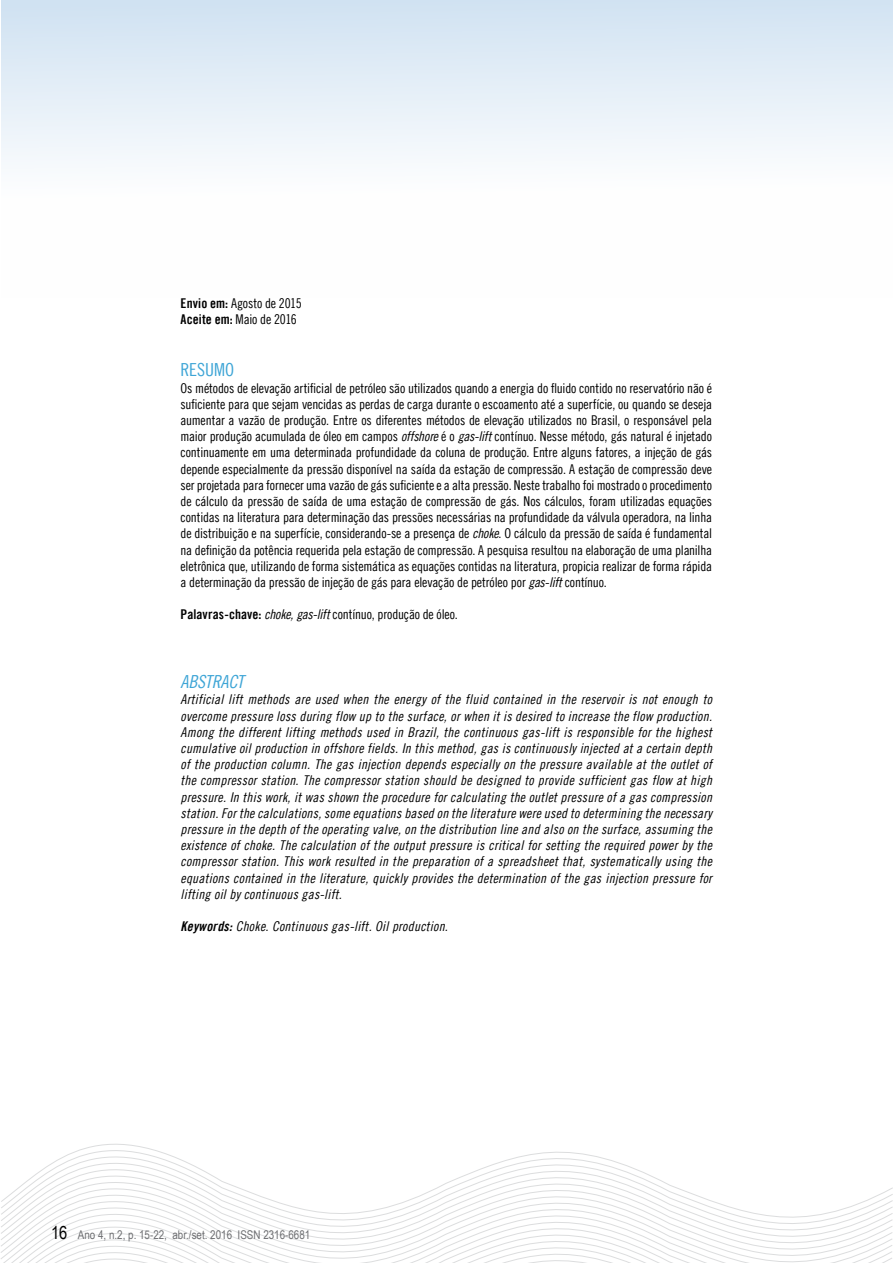
<style>
.page{position:relative;width:893px;height:1263px;background:#fff}
.page>*{position:absolute;margin:0;border:0;box-sizing:border-box;transform-origin:0 0}
.t1{font:18px "Trade Gothic LT Cond Eighteen Obl";letter-spacing:-.01em;color:#3ea5d6}
.t2{font:18px "Trade Gothic LT Cond Eighteen";color:#3ea5d6}
.t3{font:13.5px/16.2px "Trade Gothic LT Cond Eighteen";letter-spacing:-.01em;color:#000}
.t4{font:13.5px/16.2px "Trade Gothic LT Cond Eighteen Obl";letter-spacing:.02em;color:#000;text-align:justify}
.t5{font:12px "Arial Narrow";color:#6d6e71}
.s1{font-family:"Trade Gothic LT Bold Cond Twenty"}
.s2{font-family:"Trade Gothic LT Cond Eighteen Obl"}
.s3{font-family:"Trade Gothic LT Bold Cond Twenty Obl"}
.s4{font-size:18px;color:#000}
</style>
<div class="page">
<svg style="left:40px;top:1164px;width:601px;height:7px"></svg>
<svg style="left:32px;top:1171px;width:622px;height:6px"></svg>
<svg style="left:23px;top:1177px;width:645px;height:7px"></svg>
<svg style="left:15px;top:1184px;width:878px;height:6px"></svg>
<svg style="left:8px;top:1190px;width:885px;height:6px"></svg>
<svg style="left:1px;top:1196px;width:892px;height:37px"></svg>
<svg style="left:1px;top:1203px;width:891px;height:6px"></svg>
<svg style="left:1px;top:1209px;width:891px;height:6px"></svg>
<svg style="left:1px;top:1215px;width:891px;height:48px"></svg>
<div style="left:1px;top:0;width:891px;height:298px;background:linear-gradient(to bottom,#d6e5f3,#fff)"></div>
<p class="t3" style="left:181px;top:295px;width:123px"><span class="s1">Envio em:</span> Agosto de 2015<br><span class="s1">Aceite em:</span> Maio de 2016</p>
<h1 class="t2" style="left:181px;top:359px;width:55px">Resumo</h1>
<p class="t3" style="left:181px;top:380px;width:533px;text-align:justify">Os métodos de elevação artificial de petróleo são utilizados quando a energia do fluido contido no reservatório não é suficiente para que sejam vencidas as perdas de carga durante o escoamento até a superfície, ou quando se deseja aumentar a vazão de produção. Entre os diferentes métodos de elevação utilizados no Brasil, o responsável pela maior produção acumulada de óleo em campos <span class="s2">offshore</span> é o <span class="s2">gas-lift</span> contínuo. Nesse método, gás natural é injetado continuamente em uma determinada profundidade da coluna de produção. Entre alguns fatores, a injeção de gás depende especialmente da pressão disponível na saída da estação de compressão. A estação de compressão deve ser projetada para fornecer uma vazão de gás suficiente e a alta pressão. Neste trabalho foi mostrado o procedimento de cálculo da pressão de saída de uma estação de compressão de gás. Nos cálculos, foram utilizadas equações contidas na literatura para determinação das pressões necessárias na profundidade da válvula operadora, na linha de distribuição e na superfície, considerando-se a presença de <span class="s2">choke</span>. O cálculo da pressão de saída é fundamental na definição da potência requerida pela estação de compressão. A pesquisa resultou na elaboração de uma planilha eletrônica que, utilizando de forma sistemática as equações contidas na literatura, propicia realizar de forma rápida a determinação da pressão de injeção de gás para elevação de petróleo por <span class="s2">gas-lift</span> contínuo.</p>
<p class="t3" style="left:181px;top:606px;width:279px"><span class="s1">Palavras-chave:</span> <span class="s2">choke, gas-lift</span> contínuo, produção de óleo.</p>
<h1 class="t1" style="left:181px;top:671px;width:65px">Abstract</h1>
<p class="t4" style="left:181px;top:691px;width:534px">Artificial lift methods are used when the energy of the fluid contained in the reservoir is not enough to overcome pressure loss during flow up to the surface, or when it is desired to increase the flow production.<br>Among the different lifting methods used in Brazil, the continuous gas-lift is responsible for the highest cumulative oil production in offshore fields. In this method, gas is continuously injected at a certain depth of the production column. The gas injection depends especially on the pressure available at the outlet of the compressor station. The compressor station should be designed to provide sufficient gas flow at high pressure. In this work, it was shown the procedure for calculating the outlet pressure of a gas compression station. For the calculations, some equations based on the literature were used to determining the necessary pressure in the depth of the operating valve, on the distribution line and also on the surface, assuming the existence of choke. The calculation of the output pressure is critical for setting the required power by the compressor station. This work resulted in the preparation of a spreadsheet that, systematically using the equations contained in the literature, quickly provides the determination of the gas injection pressure for lifting oil by continuous gas-lift.</p>
<p class="t4" style="left:181px;top:918px;width:269px"><span class="s3">Keywords:</span> Choke. Continuous gas-lift. Oil production.</p>
<p class="t5" style="left:51px;top:1225px;width:261px"><span class="s4">16</span> Ano 4, n.2, p. 15-22, abr./set. 2016 ISSN 2316-6681</p>
</div>
